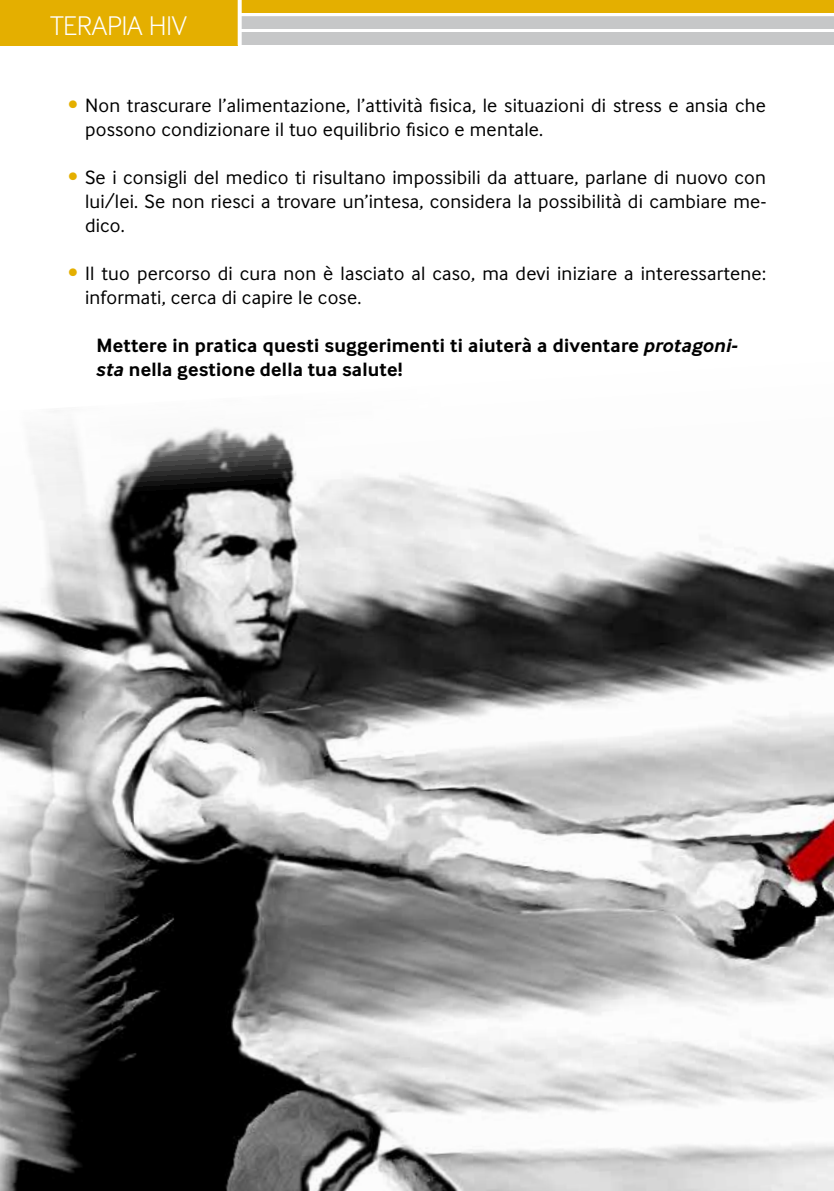
<style>
.page{position:relative;width:834px;height:1191px;background:#fff}
.page>*{position:absolute;margin:0;border:0;box-sizing:border-box;transform-origin:0 0}
.t1{font:300 28px "Inter Face";color:#fff}
.t2{font:20px/24px "Inter Face";letter-spacing:.01em;color:#000}
.t3{font:700 20px/24px "Inter Face";letter-spacing:.01em;color:#000}
.s1{color:#e4af00}
.s2{font-style:italic}
</style>
<div class="page">
<img style="left:0;top:427px;width:833px;height:764px">
<div style="left:240px;top:33px;width:593px;height:12px;background:#c6c7c8"></div>
<div style="left:240px;top:0;width:593px;height:13px;background:#e4af00"></div>
<div style="left:240px;top:16px;width:593px;height:13px;background:#c6c7c8"></div>
<div style="left:0;top:0;width:237px;height:45px;background:#e4af00"></div>
<svg style="left:240px;top:0;width:2px;height:45px"></svg>
<hr style="left:240px;top:14px;width:593px;height:2px;background:#fff">
<hr style="left:241px;top:30px;width:592px;height:2px;background:#fff">
<h1 class="t1" style="left:50px;top:10px;width:138px">TERAPIA HIV</h1>
<p class="t2" style="left:85px;top:93px;width:682px;text-indent:-17px"><span class="s1">•</span> Non trascurare l’alimentazione, l’attività fisica, le situazioni di stress e ansia che possono condizionare il tuo equilibrio fisico e mentale.</p>
<p class="t2" style="left:85px;top:165px;width:683px;text-align:justify;text-indent:-17px"><span class="s1">•</span> Se i consigli del medico ti risultano impossibili da attuare, parlane di nuovo con lui/lei. Se non riesci a trovare un’intesa, considera la possibilità di cambiare me&shy;dico.</p>
<p class="t2" style="left:85px;top:261px;width:682px;text-indent:-17px"><span class="s1">•</span> Il tuo percorso di cura non è lasciato al caso, ma devi iniziare a interessartene: informati, cerca di capire le cose.</p>
<p class="t3" style="left:96px;top:333px;width:643px">Mettere in pratica questi suggerimenti ti aiuterà a diventare <span class="s2">protagoni&shy;sta</span> nella gestione della tua salute!</p>
</div>
